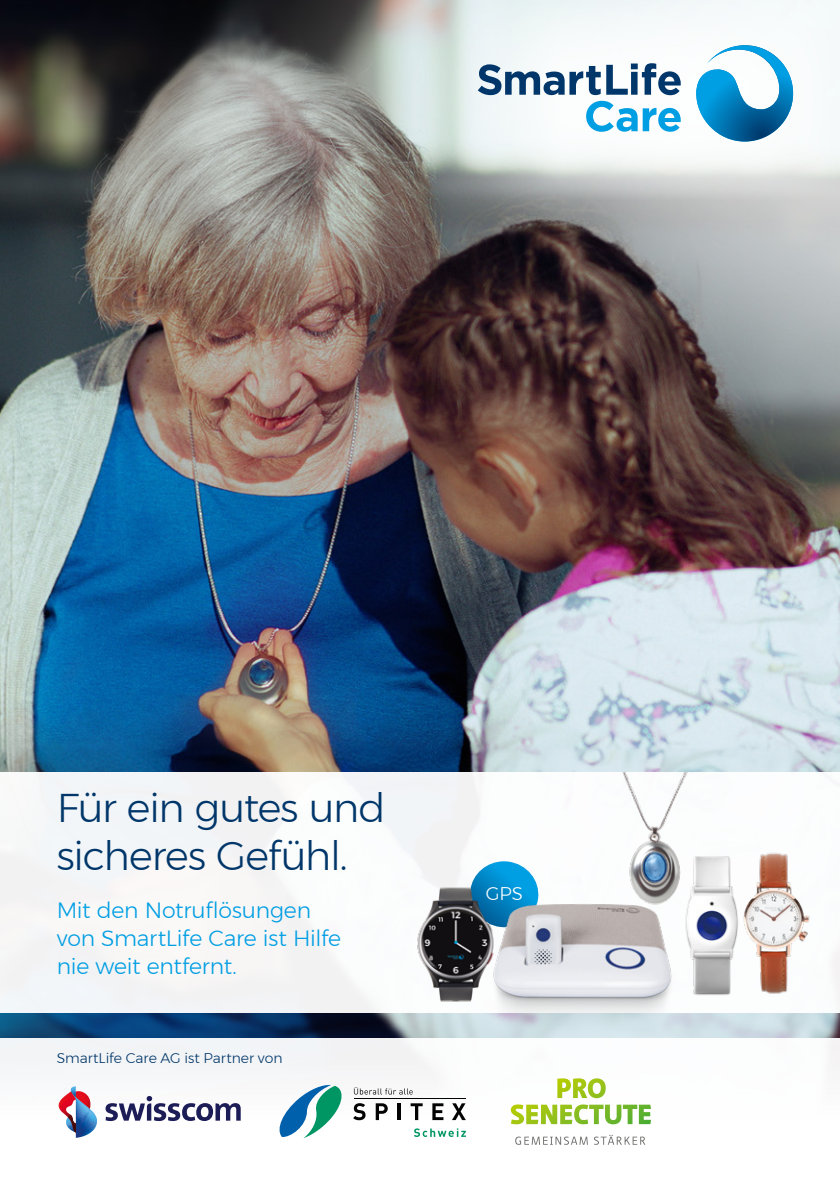
<style>
.page{position:relative;width:840px;height:1191px;background:#fff}
.page>*{position:absolute;margin:0;border:0;box-sizing:border-box;transform-origin:0 0}
.t1{font:300 40px/48px "Montserrat";letter-spacing:-.03em;color:#003669}
.t2{font:300 22px/28px "Montserrat";letter-spacing:-.01em;color:#009ee3}
.t3{font:300 18.4px "Montserrat";color:#fff}
.t4{font:300 14px "Montserrat";color:#003669}
</style>
<div class="page">
<img style="left:0;top:0;width:839px;height:1038px">
<svg style="left:333px;top:0;width:506px;height:200px"></svg>
<svg style="left:695px;top:45px;width:97px;height:96px"></svg>
<svg style="left:585px;top:101px;width:95px;height:31px"></svg>
<svg style="left:477px;top:63px;width:203px;height:32px"></svg>
<div style="left:0;top:772px;width:839px;height:241px;background:#f9f7f8"></div>
<img style="left:623px;top:772px;width:65px;height:111px">
<svg style="left:475px;top:861px;width:61px;height:22px"></svg>
<img style="left:737px;top:853px;width:73px;height:141px">
<img style="left:683px;top:855px;width:54px;height:140px">
<svg style="left:279px;top:1085px;width:63px;height:53px"></svg>
<svg style="left:414px;top:1128px;width:51px;height:9px"></svg>
<svg style="left:353px;top:1103px;width:12px;height:17px"></svg>
<svg style="left:375px;top:1103px;width:12px;height:17px"></svg>
<hr style="left:397px;top:1103px;width:3px;height:17px;background:#030304">
<svg style="left:410px;top:1103px;width:12px;height:17px"></svg>
<svg style="left:432px;top:1103px;width:11px;height:17px"></svg>
<svg style="left:452px;top:1103px;width:13px;height:17px"></svg>
<hr style="left:353px;top:1098px;width:112px;height:1px;background:#030304">
<svg style="left:354px;top:1087px;width:58px;height:7px"></svg>
<svg style="left:105px;top:1096px;width:135px;height:25px"></svg>
<svg style="left:59px;top:1086px;width:38px;height:51px"></svg>
<svg style="left:515px;top:1136px;width:72px;height:8px"></svg>
<svg style="left:594px;top:1134px;width:51px;height:10px"></svg>
<svg style="left:510px;top:1078px;width:140px;height:46px"></svg>
<img style="left:463px;top:883px;width:243px;height:155px">
<img style="left:417px;top:876px;width:87px;height:133px">
<h1 class="t1" style="left:57px;top:783px;width:330px">Für ein gutes und sicheres Gefühl.</h1>
<p class="t2" style="left:57px;top:895px;width:286px">Mit den Notruflösungen von SmartLife Care ist Hilfe nie weit entfernt.</p>
<p class="t4" style="left:57px;top:1047px;width:227px">SmartLife Care AG ist Partner von</p>
<p class="t3" style="left:485px;top:880px;width:39px">GPS</p>
</div>
